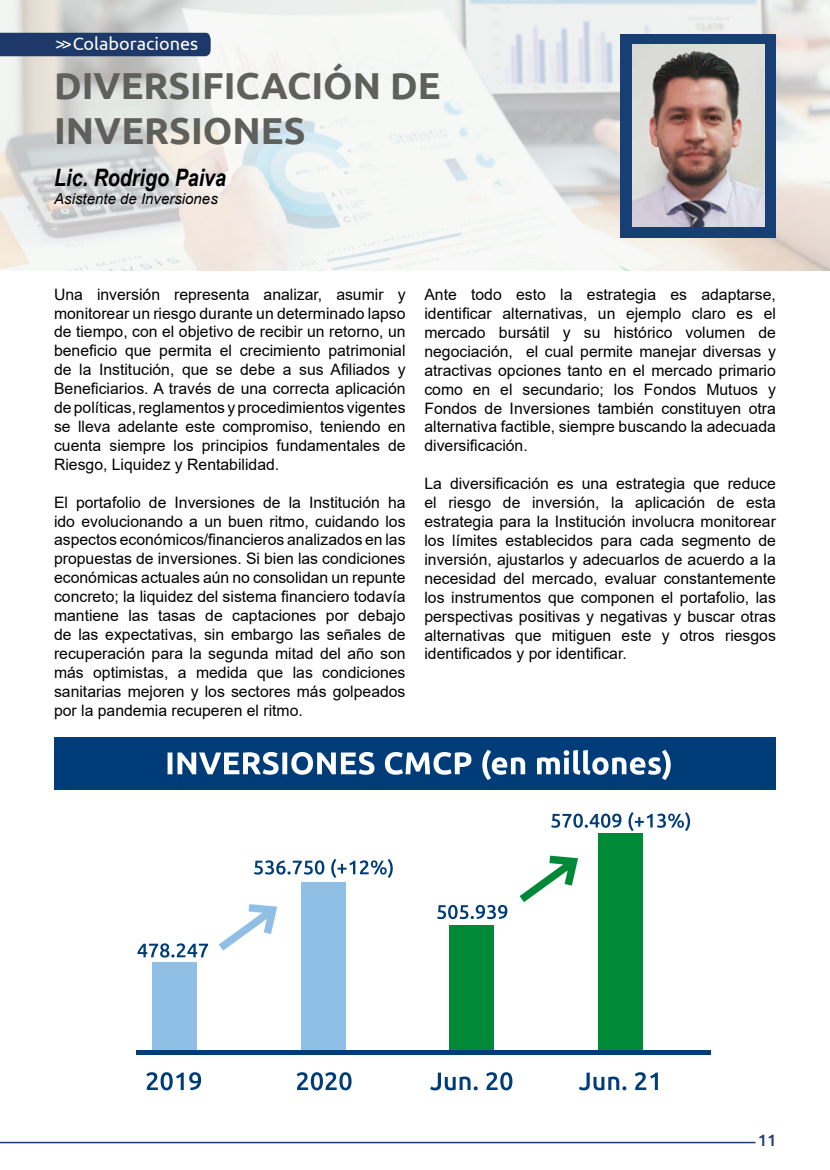
<style>
.page{position:relative;width:830px;height:1170px;background:#fff}
.page>*{position:absolute;margin:0;border:0;box-sizing:border-box;transform-origin:0 0}
.t1{font:700 37.5px/45px "Ubuntu";color:#5f605b}
.t2{font:italic 700 24px "Arial Narrow";color:#000}
.t3{font:18px "Ubuntu";color:#fff}
.t4{font:500 16.5px "Ubuntu";color:#1f3973}
.t5{font:15.75px/18.9px "Arial";color:#000;text-align:justify}
.t6{font:italic 15px "Arial";color:#000}
</style>
<div class="page">
<hr style="left:0;top:1141px;width:755px;height:2px;background:#1f3973">
<img style="left:0;top:0;width:829px;height:270px">
<div style="left:620px;top:34px;width:155px;height:203px;background:#183e76"></div>
<img style="left:632px;top:44px;width:131px;height:183px">
<img style="left:54px;top:789px;width:721px;height:302px">
<img style="left:54px;top:737px;width:721px;height:52px">
<div style="left:152px;top:962px;width:44px;height:88px;background:#8fbfe5"></div>
<div style="left:302px;top:882px;width:43px;height:168px;background:#8fbfe5"></div>
<div style="left:449px;top:925px;width:44px;height:125px;background:#008937"></div>
<div style="left:598px;top:833px;width:44px;height:217px;background:#008937"></div>
<hr style="left:136px;top:1050px;width:574px;height:4px;background:#003c78">
<div style="left:0;top:33px;width:210px;height:23px;background:#1c3969"></div>
<p class="t3" style="left:55px;top:33px;width:144px">&gt;&gt; Colaboraciones</p>
<h1 class="t1" style="left:54px;top:63px;width:388px">DIVERSIFICACIÓN DE<br>INVERSIONES</h1>
<h2 class="t2" style="left:54px;top:160px;width:173px">Lic. Rodrigo Paiva</h2>
<p class="t6" style="left:54px;top:189px;width:165px">Asistente de Inversiones</p>
<p class="t5" style="left:54px;top:284px;width:353px">Una inversión representa analizar, asumir y monitorear un riesgo durante un determinado lapso de tiempo, con el objetivo de recibir un retorno, un beneficio que permita el crecimiento patrimonial de la Institución, que se debe a sus Afiliados y Beneficiarios. A través de una correcta aplicación de políticas, reglamentos y procedimientos vigentes se lleva adelante este compromiso, teniendo en cuenta siempre los principios fundamentales de Riesgo, Liquidez y Rentabilidad.</p>
<p class="t5" style="left:54px;top:492px;width:353px">El portafolio de Inversiones de la Institución ha ido evolucionando a un buen ritmo, cuidando los aspectos económicos/financieros analizados en las propuestas de inversiones. Si bien las condiciones económicas actuales aún no consolidan un repunte concreto; la liquidez del sistema financiero todavía mantiene las tasas de captaciones por debajo de las expectativas, sin embargo las señales de recuperación para la segunda mitad del año son más optimistas, a medida que las condiciones sanitarias mejoren y los sectores más golpeados por la pandemia recuperen el ritmo.</p>
<p class="t5" style="left:424px;top:285px;width:353px">Ante todo esto la estrategia es adaptarse, identificar alternativas, un ejemplo claro es el mercado bursátil y su histórico volumen de negociación, el cual permite manejar diversas y atractivas opciones tanto en el mercado primario como en el secundario; los Fondos Mutuos y Fondos de Inversiones también constituyen otra alternativa factible, siempre buscando la adecuada diversificación.</p>
<p class="t5" style="left:424px;top:474px;width:353px">La diversificación es una estrategia que reduce el riesgo de inversión, la aplicación de esta estrategia para la Institución involucra monitorear los límites establecidos para cada segmento de inversión, ajustarlos y adecuarlos de acuerdo a la necesidad del mercado, evaluar constantemente los instrumentos que componen el portafolio, las perspectivas positivas y negativas y buscar otras alternativas que mitiguen este y otros riesgos identificados y por identificar.</p>
<p class="t4" style="left:757px;top:1129px;width:20px">11</p>
</div>
